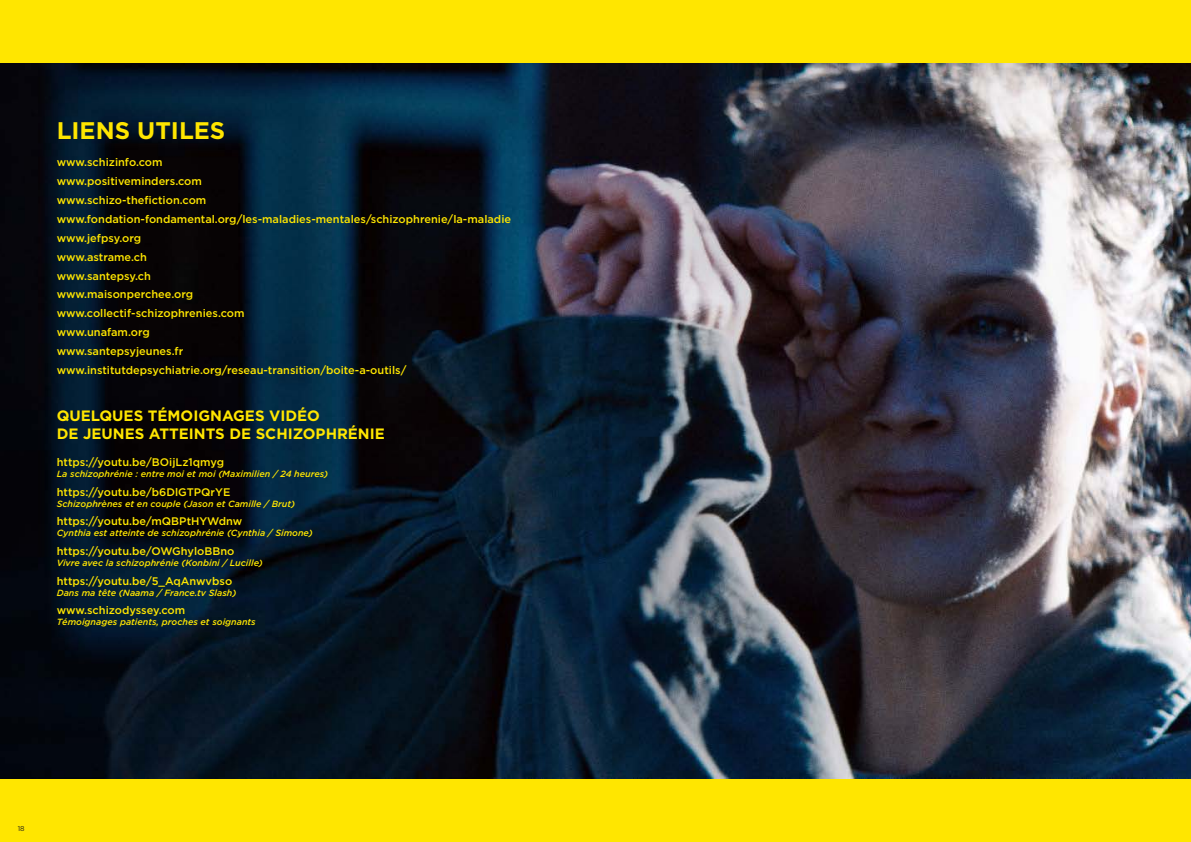
<style>
.page{position:relative;width:1191px;height:842px;background:#ffe600}
.page>*{position:absolute;margin:0;border:0;box-sizing:border-box;transform-origin:0 0}
.t1{font:700 24px "Gotham";color:#ffe600}
.t2{font:700 15px/18px "Gotham";color:#ffe600}
.t3{font:500 11px/18.9px "Gotham";color:#ffe600}
.t4{font:italic 500 9px "Gotham";color:#ffe600}
.t5{font:7px "Gotham";color:#1d1d1b}
</style>
<div class="page">
<img style="left:0;top:63px;width:1191px;height:715px">
<h1 class="t1" style="left:57px;top:117px;width:170px">LIENS UTILES</h1>
<p class="t3" style="left:57px;top:153px;width:456px">www.schizinfo.com<br>www.positiveminders.com<br>www.schizo-thefiction.com www.fondation-fondamental.org/les-maladies-mentales/schizophrenie/la-maladie www.jefpsy.org<br>www.astrame.ch<br>www.santepsy.ch<br>www.maisonperchee.org<br>www.collectif-schizophrenies.com<br>www.unafam.org<br>www.santepsyjeunes.fr www.institutdepsychiatrie.org/reseau-transition/boite-a-outils/</p>
<h2 class="t2" style="left:57px;top:406px;width:330px">QUELQUES TÉMOIGNAGES VIDÉO<br>DE JEUNES ATTEINTS DE SCHIZOPHRÉNIE</h2>
<p class="t3" style="left:57px;top:452px;width:169px">https://youtu.be/BOijLz1qmyg</p>
<p class="t4" style="left:57px;top:468px;width:273px">La schizophrénie : entre moi et moi (Maximilien / 24 heures)</p>
<p class="t3" style="left:57px;top:482px;width:175px">https://youtu.be/b6DlGTPQrYE</p>
<p class="t4" style="left:57px;top:498px;width:240px">Schizophrènes et en couple (Jason et Camille / Brut)</p>
<p class="t3" style="left:57px;top:512px;width:187px">https://youtu.be/mQBPtHYWdnw</p>
<p class="t4" style="left:57px;top:528px;width:257px">Cynthia est atteinte de schizophrénie (Cynthia / Simone)</p>
<p class="t3" style="left:57px;top:541px;width:179px">https://youtu.be/OWGhyloBBno</p>
<p class="t4" style="left:57px;top:557px;width:207px">Vivre avec la schizophrénie (Konbini / Lucille)</p>
<p class="t3" style="left:57px;top:571px;width:177px">https://youtu.be/5_AqAnwvbso</p>
<p class="t4" style="left:57px;top:587px;width:181px">Dans ma tête (Naama / France.tv Slash)</p>
<p class="t3" style="left:57px;top:601px;width:130px">www.schizodyssey.com</p>
<p class="t4" style="left:57px;top:617px;width:200px">Témoignages patients, proches et soignants</p>
<p class="t5" style="left:18px;top:824px;width:8px">18</p>
</div>
